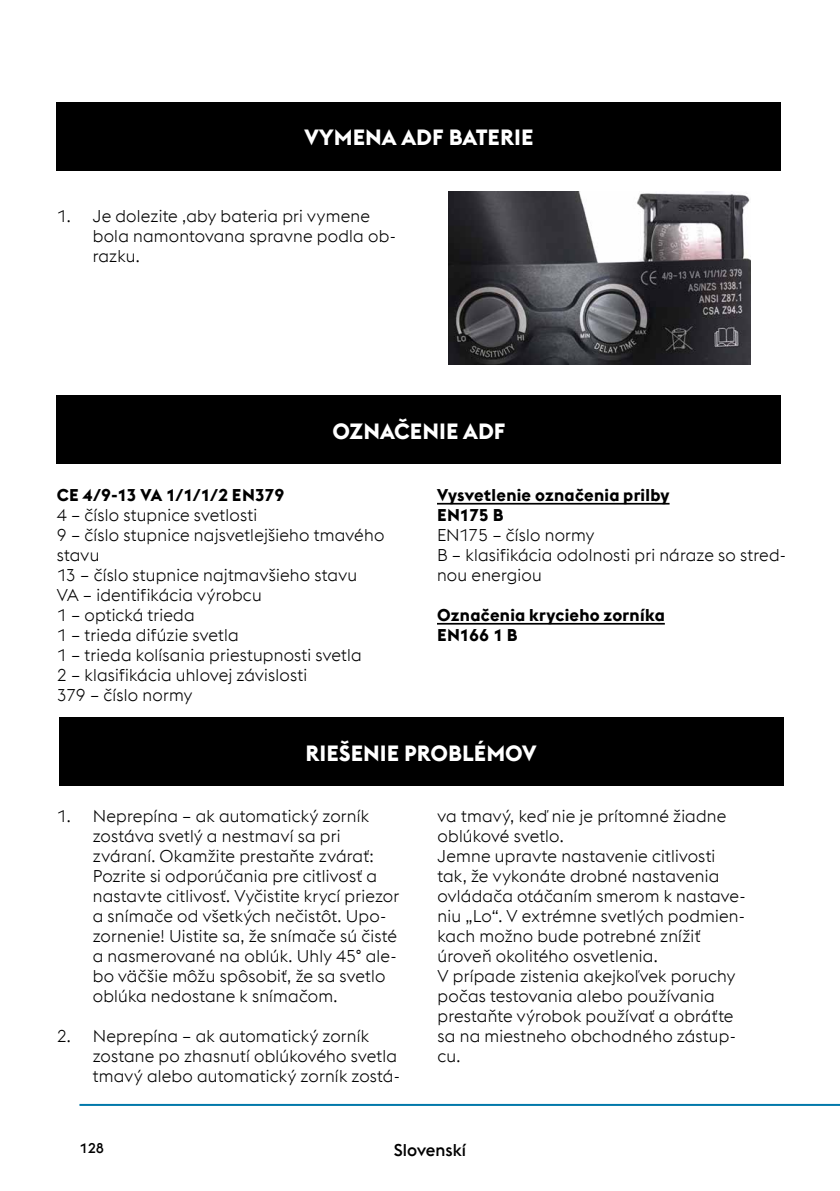
<style>
.page{position:relative;width:840px;height:1191px;background:#fff}
.page>*{position:absolute;margin:0;border:0;box-sizing:border-box;transform-origin:0 0}
.t1{font:700 22px "voestalpine";color:#fff}
.t2{font:300 17px/20px "voestalpine";letter-spacing:.01em;color:#000}
.t3{font:700 17px/20px "voestalpine";letter-spacing:.015em;color:#000}
.t4{font:700 17px "voestalpine";letter-spacing:-.02em;color:#000}
.t5{font:500 17px "voestalpine";color:#000}
.t6{font:500 14px "voestalpine";color:#000}
</style>
<div class="page">
<hr style="left:79px;top:1104px;width:760px;height:2px;background:#0078aa">
<div style="left:57px;top:395px;width:723px;height:69px;background:#000"></div>
<div style="left:59px;top:717px;width:723px;height:69px;background:#000"></div>
<hr style="left:437px;top:503px;width:232px;height:1px;background:#000">
<hr style="left:437px;top:623px;width:227px;height:1px;background:#000">
<div style="left:57px;top:102px;width:723px;height:68px;background:#000"></div>
<img style="left:448px;top:192px;width:302px;height:172px">
<p class="t1" style="left:304px;top:123px;width:230px">VYMENA ADF BATERIE</p>
<p class="t2" style="left:93px;top:206px;width:304px;text-indent:-36px">1. Je dolezite ,aby bateria pri vymene bola namontovana spravne podla ob&shy;razku.</p>
<p class="t1" style="left:332px;top:417px;width:174px">OZNAČENIE ADF</p>
<p class="t3" style="left:437px;top:485px;width:234px">Vysvetlenie označenia prilby<br>EN175 B</p>
<p class="t2" style="left:437px;top:525px;width:350px">EN175 – číslo normy<br>B – klasifikácia odolnosti pri náraze so stred&shy;nou energiou</p>
<p class="t3" style="left:437px;top:605px;width:229px">Označenia krycieho zorníka<br>EN166 1 B</p>
<p class="t4" style="left:57px;top:484px;width:229px">CE 4/9-13 VA 1/1/1/2 EN379</p>
<p class="t2" style="left:57px;top:505px;width:329px">4 – číslo stupnice svetlosti<br>9 – číslo stupnice najsvetlejšieho tmavého stavu<br>13 – číslo stupnice najtmavšieho stavu<br>VA – identifikácia výrobcu<br>1 – optická trieda<br>1 – trieda difúzie svetla<br>1 – trieda kolísania priestupnosti svetla<br>2 – klasifikácia uhlovej závislosti<br>379 – číslo normy</p>
<p class="t1" style="left:305px;top:738px;width:232px">RIEŠENIE PROBLÉMOV</p>
<p class="t2" style="left:93px;top:806px;width:308px;text-indent:-36px">1. Neprepína – ak automatický zorník zostáva svetlý a nestmaví sa pri zváraní. Okamžite prestaňte zvárať:<br>Pozrite si odporúčania pre citlivosť a nastavte citlivosť. Vyčistite krycí priezor a snímače od všetkých nečistôt. Upo&shy;zornenie! Uistite sa, že snímače sú čisté a nasmerované na oblúk. Uhly 45° ale&shy;bo väčšie môžu spôsobiť, že sa svetlo oblúka nedostane k snímačom.</p>
<p class="t2" style="left:93px;top:1026px;width:308px;text-indent:-36px">2. Neprepína – ak automatický zorník zostane po zhasnutí oblúkového svetla tmavý alebo automatický zorník zostá-</p>
<p class="t2" style="left:437px;top:806px;width:309px">va tmavý, keď nie je prítomné žiadne oblúkové svetlo.<br>Jemne upravte nastavenie citlivosti tak, že vykonáte drobné nastavenia ovládača otáčaním smerom k nastave&shy;niu „Lo“. V extrémne svetlých podmien&shy;kach možno bude potrebné znížiť úroveň okolitého osvetlenia.<br>V prípade zistenia akejkoľvek poruchy počas testovania alebo používania prestaňte výrobok používať a obráťte sa na miestneho obchodného zástup&shy;cu.</p>
<p class="t6" style="left:79px;top:1140px;width:26px">128</p>
<p class="t5" style="left:394px;top:1140px;width:73px">Slovenskí</p>
</div>
